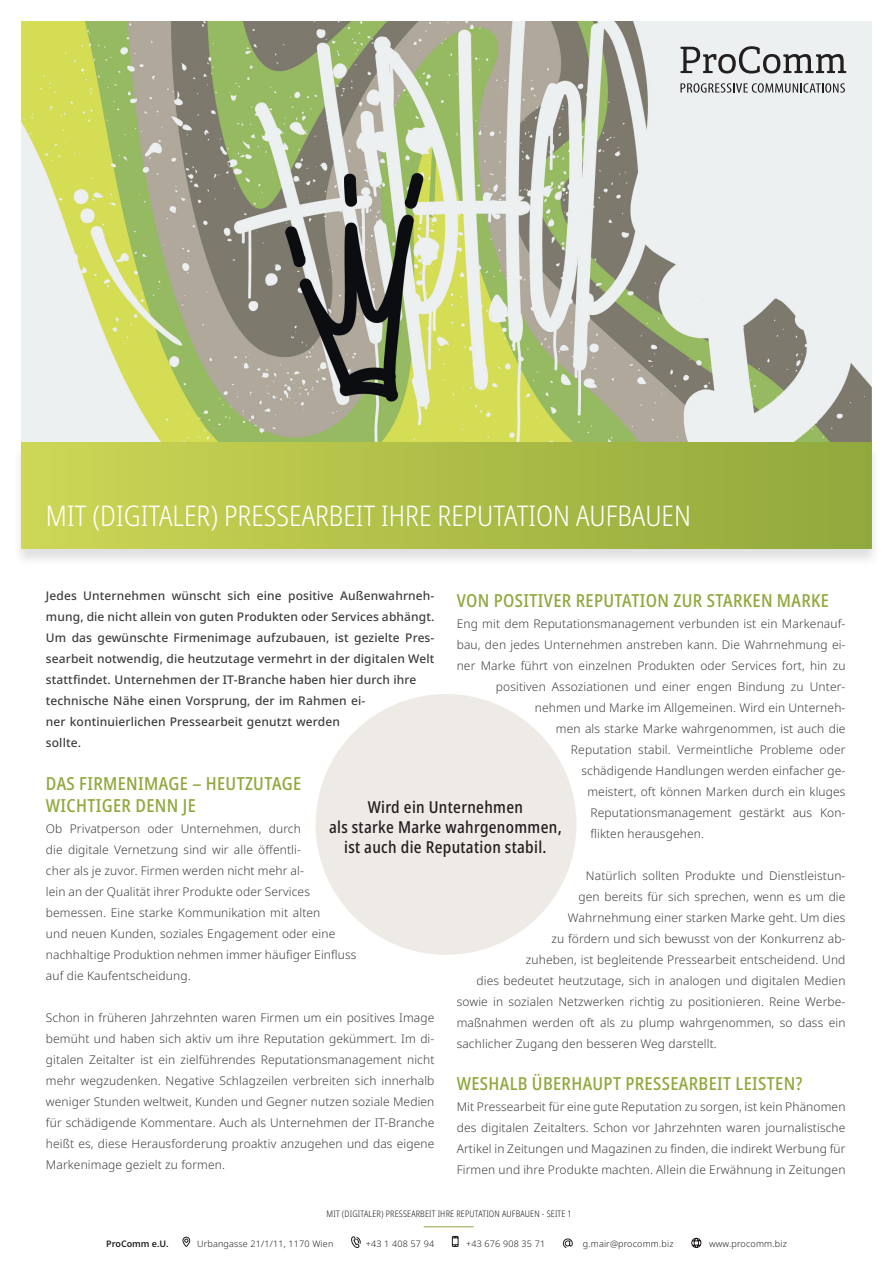
<style>
.page{position:relative;width:893px;height:1263px;background:#fff}
.page>*{position:absolute;margin:0;border:0;box-sizing:border-box;transform-origin:0 0}
.t1{font:300 condensed 28.5px "Noto Sans";color:#fff}
.t2{font:500 condensed 18px/21.6px "Noto Sans";letter-spacing:.02em;color:#90a83d}
.t3{font:500 condensed 16.5px/19.8px "Noto Sans";letter-spacing:.02em;color:#231f20;text-align:center}
.t4{font:300 12px/21px "Noto Sans";letter-spacing:.01em;color:#3e3e3f;text-align:justify}
.t5{font:500 12px/21px "Noto Sans";letter-spacing:.01em;color:#3e3e3f}
.t6{font:300 9px "Noto Sans";letter-spacing:.02em;color:#231f20}
.t7{font:300 condensed 9px "Noto Sans";letter-spacing:.02em;color:#231f20}
.t8{font:600 9px "Noto Sans";color:#231f20}
</style>
<div class="page">
<img style="left:21px;top:21px;width:851px;height:421px">
<div style="left:12px;top:442px;width:869px;height:125px;background:#231f20;opacity:.14"></div>
<div style="left:21px;top:443px;width:851px;height:106px;background:linear-gradient(to right,#cdd655,#90a73c)"></div>
<svg style="left:680px;top:46px;width:166px;height:28px;background:#b3b4b5"></svg>
<svg style="left:680px;top:83px;width:165px;height:10px;background:#a8a9aa"></svg>
<div style="left:315px;top:693px;width:262px;height:263px;background:#eeebe7;border-radius:50%"></div>
<svg style="left:182px;top:1236px;width:8px;height:11px"></svg>
<svg style="left:351px;top:1236px;width:10px;height:12px"></svg>
<svg style="left:452px;top:1236px;width:7px;height:11px"></svg>
<svg style="left:563px;top:1238px;width:10px;height:10px"></svg>
<svg style="left:691px;top:1237px;width:11px;height:11px"></svg>
<hr style="left:424px;top:1226px;width:49px;height:1px;background:#90a83d">
<h1 class="t1" style="left:46px;top:496px;width:647px">MIT (DIGITALER) PRESSEARBEIT IHRE REPUTATION AUFBAUEN</h1>
<p class="t5" style="left:46px;top:586px;width:390px">Jedes Unternehmen wünscht sich eine positive Außenwahrneh&shy;mung, die nicht allein von guten Produkten oder Services abhängt.<br>Um das gewünschte Firmenimage aufzubauen, ist gezielte Pres&shy;searbeit notwendig, die heutzutage vermehrt in der digitalen Welt stattfindet. Unternehmen der IT-Branche haben hier durch ihre technische Nähe einen Vorsprung, der im Rahmen ei-<br>ner kontinuierlichen Pressearbeit genutzt werden<br>sollte.</p>
<h2 class="t2" style="left:46px;top:773px;width:257px">DAS FIRMENIMAGE – HEUTZUTAGE<br>WICHTIGER DENN JE</h2>
<p class="t4" style="left:46px;top:818px;width:312px;text-align:left">Ob Privatperson oder Unternehmen, durch<br>die digitale Vernetzung sind wir alle öffentli-<br>cher als je zuvor. Firmen werden nicht mehr al-<br>lein an der Qualität ihrer Produkte oder Services bemessen. Eine starke Kommunikation mit alten<br>und neuen Kunden, soziales Engagement oder eine nachhaltige Produktion nehmen immer häufiger Einfluss auf die Kaufentscheidung.</p>
<p class="t4" style="left:46px;top:1007px;width:390px">Schon in früheren Jahrzehnten waren Firmen um ein positives Image bemüht und haben sich aktiv um ihre Reputation gekümmert. Im di&shy;gitalen Zeitalter ist ein zielführendes Reputationsmanagement nicht mehr wegzudenken. Negative Schlagzeilen verbreiten sich innerhalb weniger Stunden weltweit, Kunden und Gegner nutzen soziale Medien für schädigende Kommentare. Auch als Unternehmen der IT-Branche heißt es, diese Herausforderung proaktiv anzugehen und das eigene Markenimage gezielt zu formen.</p>
<h2 class="t2" style="left:457px;top:590px;width:374px">VON POSITIVER REPUTATION ZUR STARKEN MARKE</h2>
<p class="t4" style="left:457px;top:613px;width:390px">Eng mit dem Reputationsmanagement verbunden ist ein Markenauf-</p>
<p class="t4" style="left:457px;top:634px;width:390px">bau, den jedes Unternehmen anstreben kann. Die Wahrnehmung ei-</p>
<p class="t4" style="left:457px;top:655px;width:390px">ner Marke führt von einzelnen Produkten oder Services fort, hin zu</p>
<p class="t4" style="left:496px;top:676px;width:351px">positiven Assoziationen und einer engen Bindung zu Unter-</p>
<p class="t4" style="left:535px;top:697px;width:312px">nehmen und Marke im Allgemeinen. Wird ein Unterneh-</p>
<p class="t4" style="left:556px;top:718px;width:291px">men als starke Marke wahrgenommen, ist auch die</p>
<p class="t4" style="left:571px;top:739px;width:276px">Reputation stabil. Vermeintliche Probleme oder</p>
<p class="t4" style="left:581px;top:760px;width:266px">schädigende Handlungen werden einfacher ge-</p>
<p class="t4" style="left:587px;top:781px;width:260px">meistert, oft können Marken durch ein kluges</p>
<p class="t4" style="left:590px;top:802px;width:257px">Reputationsmanagement gestärkt aus Kon-</p>
<p class="t4" style="left:590px;top:823px;width:115px">flikten herausgehen.</p>
<p class="t4" style="left:586px;top:865px;width:261px">Natürlich sollten Produkte und Dienstleistun-</p>
<p class="t4" style="left:578px;top:886px;width:269px">gen bereits für sich sprechen, wenn es um die</p>
<p class="t4" style="left:568px;top:907px;width:279px">Wahrnehmung einer starken Marke geht. Um dies</p>
<p class="t4" style="left:551px;top:928px;width:296px">zu fördern und sich bewusst von der Konkurrenz ab-</p>
<p class="t4" style="left:526px;top:949px;width:321px">zuheben, ist begleitende Pressearbeit entscheidend. Und</p>
<p class="t4" style="left:476px;top:970px;width:371px">dies bedeutet heutzutage, sich in analogen und digitalen Medien</p>
<p class="t4" style="left:457px;top:991px;width:390px">sowie in sozialen Netzwerken richtig zu positionieren. Reine Werbe-</p>
<p class="t4" style="left:457px;top:1012px;width:390px">maßnahmen werden oft als zu plump wahrgenommen, so dass ein</p>
<p class="t4" style="left:457px;top:1033px;width:262px">sachlicher Zugang den besseren Weg darstellt.</p>
<h2 class="t2" style="left:457px;top:1073px;width:347px">WESHALB ÜBERHAUPT PRESSEARBEIT LEISTEN?</h2>
<p class="t4" style="left:457px;top:1097px;width:390px">Mit Pressearbeit für eine gute Reputation zu sorgen, ist kein Phänomen des digitalen Zeitalters. Schon vor Jahrzehnten waren journalistische Artikel in Zeitungen und Magazinen zu finden, die indirekt Werbung für Firmen und ihre Produkte machten. Allein die Erwähnung in Zeitungen</p>
<h3 class="t3" style="left:329px;top:798px;width:234px">Wird ein Unternehmen<br>als starke Marke wahrgenommen, ist auch die Reputation stabil.</h3>
<p class="t7" style="left:327px;top:1208px;width:246px">MIT (DIGITALER) PRESSEARBEIT IHRE REPUTATION AUFBAUEN - SEITE 1</p>
<p class="t8" style="left:106px;top:1237px;width:64px">ProComm e.U.</p>
<p class="t6" style="left:197px;top:1237px;width:138px">Urbangasse 21/1/11, 1170 Wien</p>
<p class="t6" style="left:366px;top:1237px;width:70px">+43 1 408 57 94</p>
<p class="t6" style="left:466px;top:1237px;width:81px">+43 676 908 35 71</p>
<p class="t6" style="left:583px;top:1237px;width:92px">g.mair@procomm.biz</p>
<p class="t6" style="left:709px;top:1237px;width:79px">www.procomm.biz</p>
</div>
